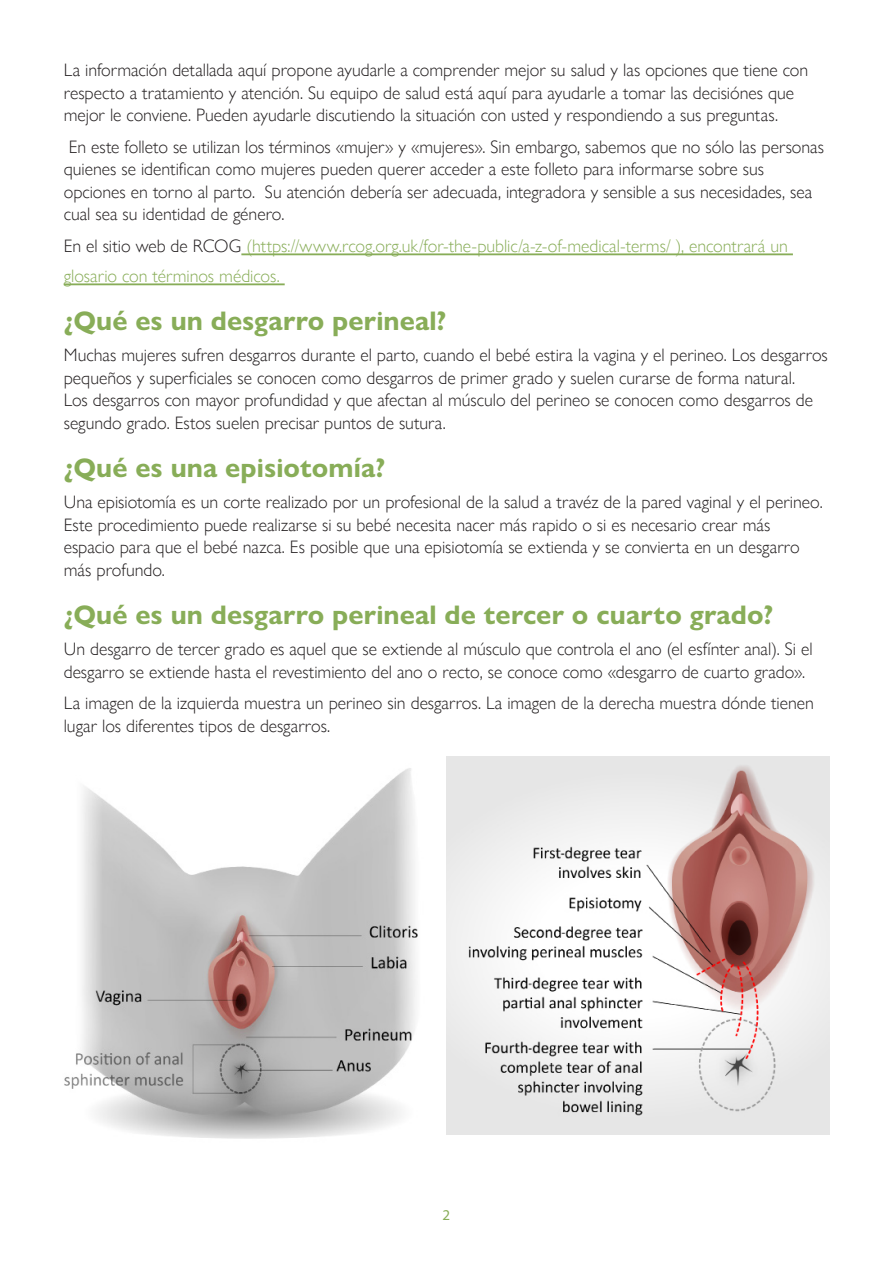
<style>
.page{position:relative;width:893px;height:1263px;background:#fff}
.page>*{position:absolute;margin:0;border:0;box-sizing:border-box;transform-origin:0 0}
.PI_A_head{font:700 27px "Gill Sans Nova";letter-spacing:.005em;color:#88ad58}
.PI_body_text{font:300 18px/22.5px "Gill Sans Nova";color:#231f20}
.PI_body_text-2{font:300 18px/30px "Gill Sans Nova";color:#88ad58}
.t1{font:15px "Myriad Pro";color:#88ad58}
.s1{color:#231f20}
</style>
<div class="page">
<hr style="left:241px;top:253px;width:552px;height:2px;background:#88ad58">
<hr style="left:64px;top:283px;width:221px;height:2px;background:#88ad58">
<img style="left:64px;top:768px;width:354px;height:371px">
<img style="left:446px;top:757px;width:383px;height:377px">
<p class="PI_body_text" style="left:64px;top:59px;width:746px">La información detallada aquí propone ayudarle a comprender mejor su salud y las opciones que tiene con respecto a tratamiento y atención. Su equipo de salud está aquí para ayudarle a tomar las decisiónes que mejor le conviene. Pueden ayudarle discutiendo la situación con usted y respondiendo a sus preguntas.</p>
<p class="PI_body_text" style="left:64px;top:135px;width:762px">En este folleto se utilizan los términos «mujer» y «mujeres». Sin embargo, sabemos que no sólo las personas quienes se identifican como mujeres pueden querer acceder a este folleto para informarse sobre sus opciones en torno al parto. Su atención debería ser adecuada, integradora y sensible a sus necesidades, sea cual sea su identidad de género.</p>
<p class="PI_body_text-2" style="left:64px;top:231px;width:726px"><span class="s1">En el sitio web de RCOG</span> (https://www.rcog.org.uk/for-the-public/a-z-of-medical-terms/ ), encontrará un glosario con términos médicos.</p>
<p class="PI_A_head" style="left:64px;top:304px;width:384px">¿Qué es un desgarro perineal?</p>
<p class="PI_body_text" style="left:64px;top:344px;width:765px">Muchas mujeres sufren desgarros durante el parto, cuando el bebé estira la vagina y el perineo. Los desgarros pequeños y superficiales se conocen como desgarros de primer grado y suelen curarse de forma natural.<br>Los desgarros con mayor profundidad y que afectan al músculo del perineo se conocen como desgarros de segundo grado. Estos suelen precisar puntos de sutura.</p>
<p class="PI_A_head" style="left:64px;top:451px;width:323px">¿Qué es una episiotomía?</p>
<p class="PI_body_text" style="left:64px;top:491px;width:760px">Una episiotomía es un corte realizado por un profesional de la salud a travéz de la pared vaginal y el perineo.<br>Este procedimiento puede realizarse si su bebé necesita nacer más rapido o si es necesario crear más espacio para que el bebé nazca. Es posible que una episiotomía se extienda y se convierta en un desgarro más profundo.</p>
<p class="PI_A_head" style="left:64px;top:598px;width:711px">¿Qué es un desgarro perineal de tercer o cuarto grado?</p>
<p class="PI_body_text" style="left:64px;top:638px;width:750px">Un desgarro de tercer grado es aquel que se extiende al músculo que controla el ano (el esfínter anal). Si el desgarro se extiende hasta el revestimiento del ano o recto, se conoce como «desgarro de cuarto grado».</p>
<p class="PI_body_text" style="left:64px;top:692px;width:752px">La imagen de la izquierda muestra un perineo sin desgarros. La imagen de la derecha muestra dónde tienen lugar los diferentes tipos de desgarros.</p>
<p class="t1" style="left:443px;top:1205px;width:9px">2</p>
</div>
